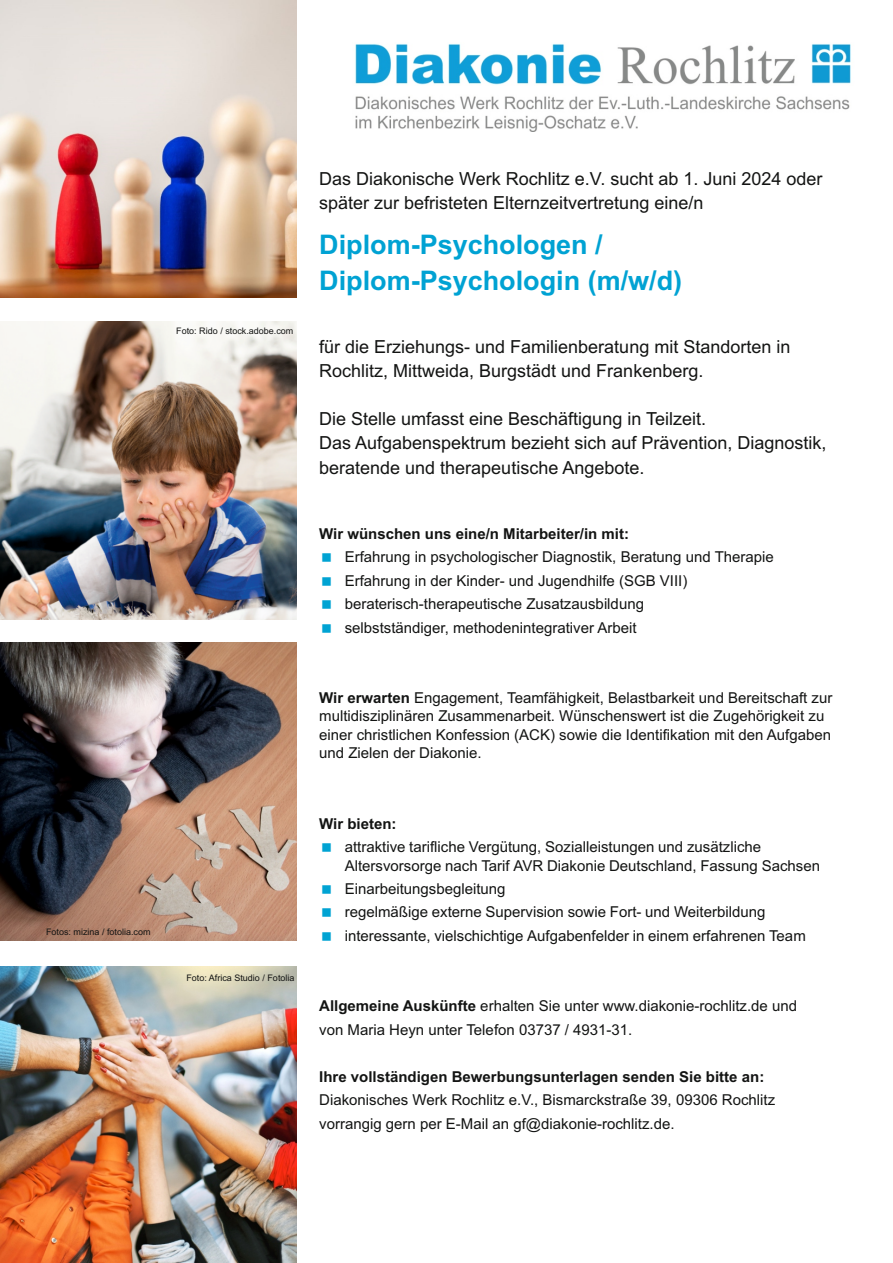
<style>
.page{position:relative;width:893px;height:1263px;background:#fff}
.page>*{position:absolute;margin:0;border:0;box-sizing:border-box;transform-origin:0 0}
.t1{font:700 27px/36.2px "Arial";color:#00a2d3}
.t2{font:18px/24.2px "Arial";color:#131413}
.t3{font:15px/23.4px "Arial";color:#131413}
.t4{font:700 15px "Arial";color:#131413}
.t5{font:9px "Arial";color:#131413}
.s1{font-weight:700}
</style>
<div class="page">
<img style="left:0;top:321px;width:297px;height:298px">
<img style="left:0;top:966px;width:297px;height:296px">
<img style="left:0;top:643px;width:297px;height:297px">
<img style="left:355px;top:44px;width:496px;height:87px">
<img style="left:0;top:0;width:297px;height:297px">
<p class="t5" style="left:46px;top:929px;width:106px">Fotos: mizina / fotolia.com</p>
<p class="t5" style="left:176px;top:327px;width:119px">Foto: Rido / stock.adobe.com</p>
<p class="t5" style="left:186px;top:975px;width:110px">Foto: Africa Studio / Fotolia</p>
<p class="t2" style="left:319px;top:168px;width:505px">Das Diakonische Werk Rochlitz e.V. sucht ab 1. Juni 2024 oder später zur befristeten Elternzeitvertretung eine/n</p>
<h1 class="t1" style="left:319px;top:229px;width:365px">Diplom-Psychologen /<br>Diplom-Psychologin (m/w/d)</h1>
<p class="t2" style="left:319px;top:336px;width:473px">für die Erziehungs- und Familienberatung mit Standorten in<br>Rochlitz, Mittweida, Burgstädt und Frankenberg.</p>
<p class="t2" style="left:319px;top:409px;width:509px">Die Stelle umfasst eine Beschäftigung in Teilzeit.<br>Das Aufgabenspektrum bezieht sich auf Prävention, Diagnostik, beratende und therapeutische Angebote.</p>
<p class="t4" style="left:319px;top:528px;width:311px">Wir wünschen uns eine/n Mitarbeiter/in mit:</p>
<p class="t3" style="left:345px;top:547px;width:431px">Erfahrung in psychologischer Diagnostik, Beratung und Therapie Erfahrung in der Kinder- und Jugendhilfe (SGB VIII) beraterisch-therapeutische Zusatzausbildung<br>selbstständiger, methodenintegrativer Arbeit</p>
<p class="t3" style="left:319px;top:690px;width:515px;line-height:18.5px"><span class="s1">Wir erwarten</span> Engagement, Teamfähigkeit, Belastbarkeit und Bereitschaft zur multidisziplinären Zusammenarbeit. Wünschenswert ist die Zugehörigkeit zu einer christlichen Konfession (ACK) sowie die Identifikation mit den Aufgaben und Zielen der Diakonie.</p>
<p class="t4" style="left:319px;top:818px;width:79px">Wir bieten:</p>
<p class="t3" style="left:345px;top:839px;width:477px;line-height:18.5px">attraktive tarifliche Vergütung, Sozialleistungen und zusätzliche<br>Altersvorsorge nach Tarif AVR Diakonie Deutschland, Fassung Sachsen</p>
<p class="t3" style="left:345px;top:878px;width:463px">Einarbeitungsbegleitung<br>regelmäßige externe Supervision sowie Fort- und Weiterbildung interessante, vielschichtige Aufgabenfelder in einem erfahrenen Team</p>
<p class="t3" style="left:319px;top:996px;width:479px"><span class="s1">Allgemeine Auskünfte</span> erhalten Sie unter www.diakonie-rochlitz.de und von Maria Heyn unter Telefon 03737 / 4931-31.</p>
<p class="t4" style="left:319px;top:1071px;width:447px">Ihre vollständigen Bewerbungsunterlagen senden Sie bitte an:</p>
<p class="t3" style="left:319px;top:1089px;width:458px">Diakonisches Werk Rochlitz e.V., Bismarckstraße 39, 09306 Rochlitz vorrangig gern per E-Mail an gf@diakonie-rochlitz.de.</p>
</div>
